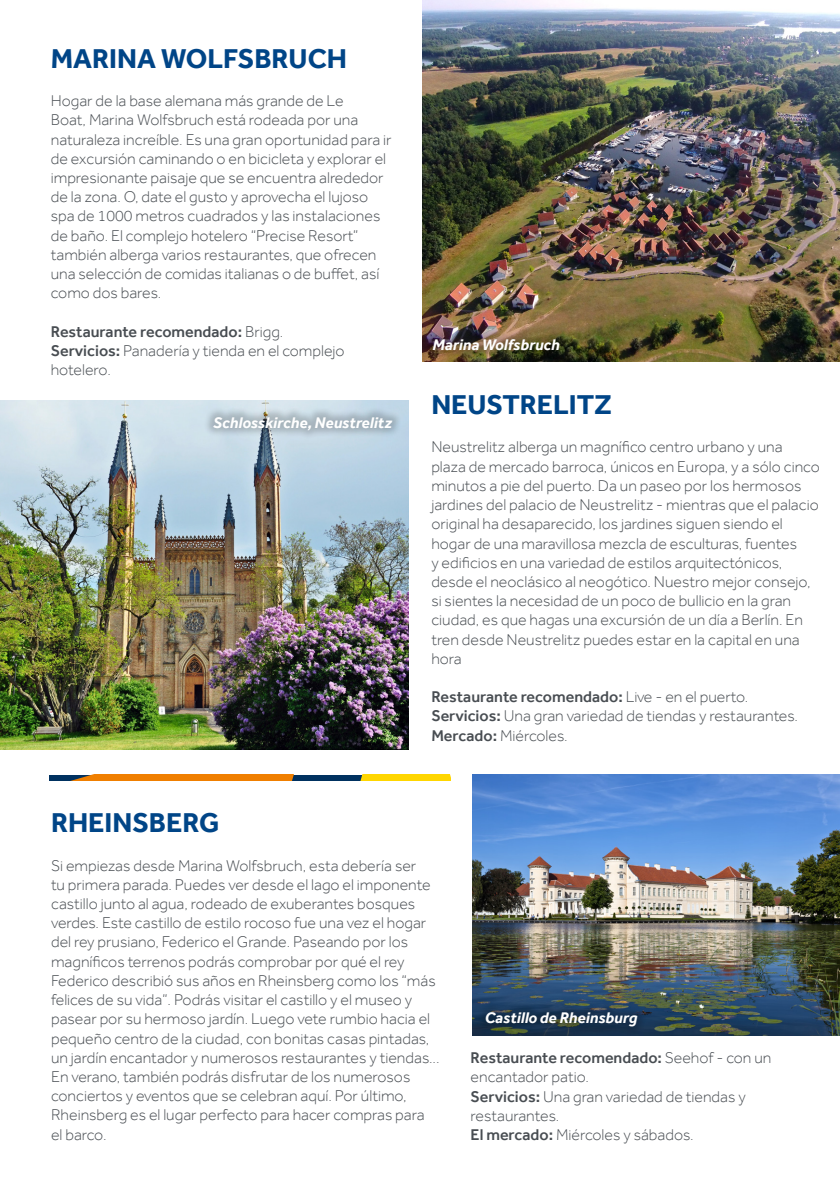
<style>
.page{position:relative;width:840px;height:1191px;background:#fff}
.page>*{position:absolute;margin:0;border:0;box-sizing:border-box;transform-origin:0 0}
.t1{font:700 28px "Effra";color:#004587}
.t2{font:300 16px/19.2px "Effra";color:#484d52}
.t3{font:italic 700 15.8px "Effra";color:#fff}
.s1{font-weight:500}
</style>
<div class="page">
<div style="left:49px;top:775px;width:401px;height:5px;background:#003160"></div>
<svg style="left:360px;top:775px;width:90px;height:5px"></svg>
<svg style="left:74px;top:775px;width:220px;height:5px"></svg>
<img style="left:422px;top:0;width:417px;height:361px">
<img style="left:0;top:400px;width:408px;height:349px">
<img style="left:472px;top:775px;width:367px;height:260px">
<div style="left:422px;top:329px;width:147px;height:31px;background:#000;opacity:.2"></div>
<div style="left:203px;top:406px;width:199px;height:33px;background:#000;opacity:.2"></div>
<div style="left:475px;top:1002px;width:172px;height:33px;background:#000;opacity:.2"></div>
<h1 class="t1" style="left:51px;top:41px;width:297px">MARINA WOLFSBRUCH</h1>
<p class="t2" style="left:51px;top:91px;width:342px">Hogar de la base alemana más grande de Le<br>Boat, Marina Wolfsbruch está rodeada por una naturaleza increíble. Es una gran oportunidad para ir de excursión caminando o en bicicleta y explorar el impresionante paisaje que se encuentra alrededor de la zona. O, date el gusto y aprovecha el lujoso spa de 1000 metros cuadrados y las instalaciones de baño. El complejo hotelero “Precise Resort” también alberga varios restaurantes, que ofrecen una selección de comidas italianas o de buffet, así como dos bares.</p>
<p class="t2" style="left:51px;top:322px;width:295px"><span class="s1">Restaurante recomendado:</span> Brigg.<br><span class="s1">Servicios:</span> Panadería y tienda en el complejo hotelero.</p>
<p class="t3" style="left:213px;top:413px;width:180px">Schlosskirche, Neustrelitz</p>
<p class="t3" style="left:432px;top:335px;width:129px">Marina Wolfsbruch</p>
<h1 class="t1" style="left:431px;top:387px;width:182px">NEUSTRELITZ</h1>
<p class="t2" style="left:431px;top:437px;width:389px">Neustrelitz alberga un magnífico centro urbano y una plaza de mercado barroca, únicos en Europa, y a sólo cinco minutos a pie del puerto. Da un paseo por los hermosos jardines del palacio de Neustrelitz - mientras que el palacio original ha desaparecido, los jardines siguen siendo el hogar de una maravillosa mezcla de esculturas, fuentes<br>y edificios en una variedad de estilos arquitectónicos, desde el neoclásico al neogótico. Nuestro mejor consejo, si sientes la necesidad de un poco de bullicio en la gran ciudad, es que hagas una excursión de un día a Berlín. En tren desde Neustrelitz puedes estar en la capital en una hora</p>
<p class="t2" style="left:431px;top:687px;width:368px"><span class="s1">Restaurante recomendado:</span> Live - en el puerto.<br><span class="s1">Servicios:</span> Una gran variedad de tiendas y restaurantes.<br><span class="s1">Mercado:</span> Miércoles.</p>
<h1 class="t1" style="left:51px;top:806px;width:170px">RHEINSBERG</h1>
<p class="t2" style="left:51px;top:855px;width:390px">Si empiezas desde Marina Wolfsbruch, esta debería ser<br>tu primera parada. Puedes ver desde el lago el imponente castillo junto al agua, rodeado de exuberantes bosques verdes. Este castillo de estilo rocoso fue una vez el hogar del rey prusiano, Federico el Grande. Paseando por los magníficos terrenos podrás comprobar por qué el rey Federico describió sus años en Rheinsberg como los “más felices de su vida”. Podrás visitar el castillo y el museo y pasear por su hermoso jardín. Luego vete rumbio hacia el pequeño centro de la ciudad, con bonitas casas pintadas, un jardín encantador y numerosos restaurantes y tiendas...<br>En verano, también podrás disfrutar de los numerosos conciertos y eventos que se celebran aquí. Por último, Rheinsberg es el lugar perfecto para hacer compras para el barco.</p>
<p class="t3" style="left:484px;top:1008px;width:154px">Castillo de Rheinsburg</p>
<p class="t2" style="left:470px;top:1048px;width:302px"><span class="s1">Restaurante recomendado:</span> Seehof - con un encantador patio.<br><span class="s1">Servicios:</span> Una gran variedad de tiendas y restaurantes.<br><span class="s1">El mercado:</span> Miércoles y sábados.</p>
</div>
